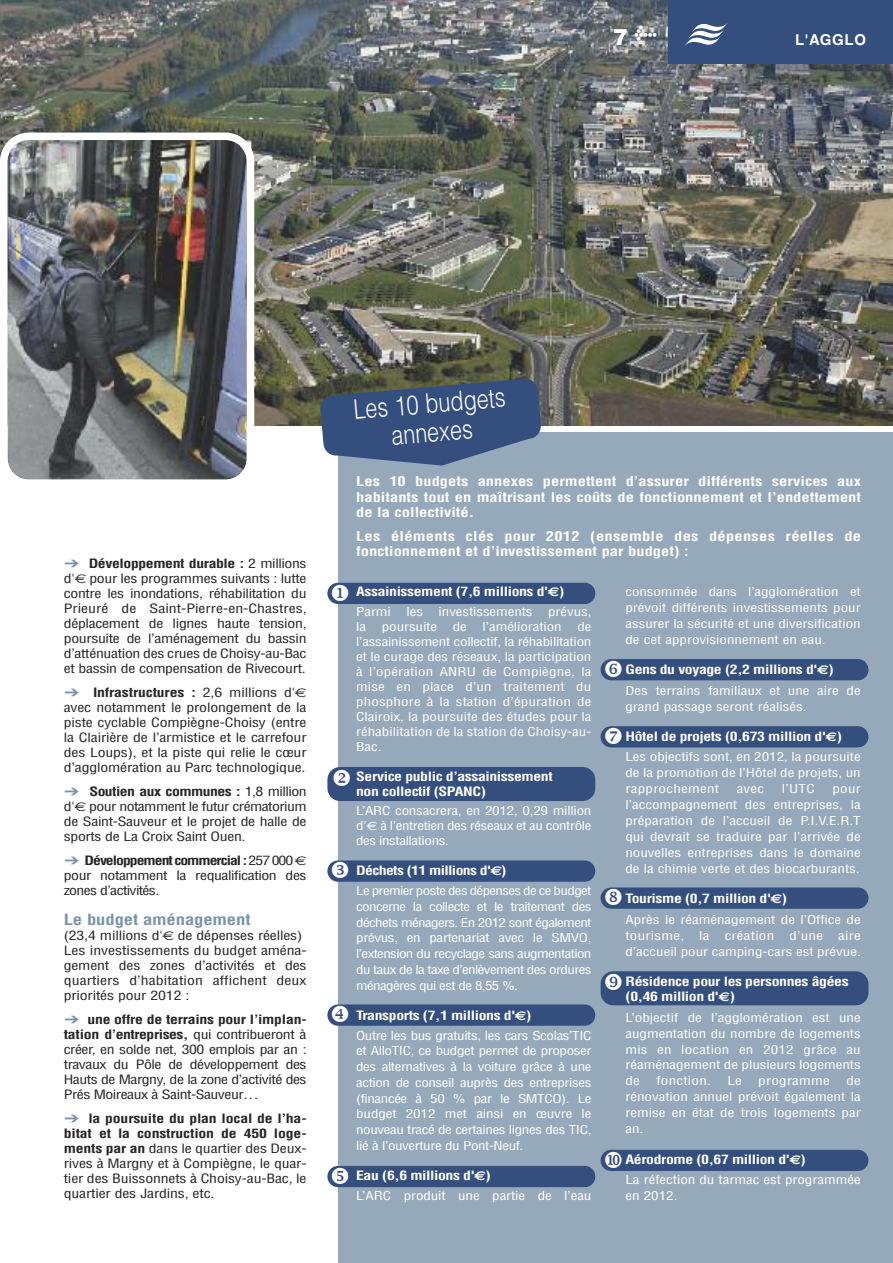
<style>
.page{position:relative;width:893px;height:1263px;background:#fff}
.page>*{position:absolute;margin:0;border:0;box-sizing:border-box;transform-origin:0 0}
.t1{font:300 27px/28.5px "Helvetica";color:#fff;text-align:center;scale:.8 1}
.t2{font:900 22.5px "Helvetica";color:#fff}
.t3{font:700 condensed 15px "Helvetica";letter-spacing:-.01em;color:#7c94ab;scale:1.25 1}
.t4{font:700 15px "Helvetica";letter-spacing:.045em;color:#fff}
.t5{font:700 condensed 13.2px/15.8px "Helvetica";color:#fff;text-align:justify;scale:1.25 1}
.t6{font:condensed 12.6px/15px "Helvetica";letter-spacing:-.01em;color:#272627;text-align:justify;scale:1.25 1}
.t7{font:700 condensed 12.6px/15px "Helvetica";letter-spacing:-.025em;color:#fff;scale:1.25 1}
.t8{font:condensed 12px/15.9px "Helvetica";color:#fff;text-align:justify;scale:1.25 1}
.t9{font:condensed 12px "Helvetica";letter-spacing:.02em;color:#fff;scale:1.25 1}
.s1{font-family:"MS Gothic";font-stretch:normal;color:#7c94ab}
.s2{font-weight:700}
.s3{font-family:"Euro Sans";font-stretch:normal}
</style>
<div class="page">
<img style="left:1px;top:0;width:892px;height:425px">
<img style="left:0;top:0;width:1px;height:133px">
<div style="left:668px;top:0;width:225px;height:64px;background:#344e7d"></div>
<svg style="left:685px;top:23px;width:42px;height:23px"></svg>
<div style="left:339px;top:432px;width:554px;height:831px;background:#96a9bb"></div>
<div style="left:327px;top:583px;width:268px;height:21px;background:#344e7d;border-radius:11px"></div>
<div style="left:327px;top:767px;width:268px;height:34px;background:#344e7d;border-radius:13px"></div>
<div style="left:327px;top:860px;width:268px;height:22px;background:#344e7d;border-radius:11px"></div>
<div style="left:601px;top:659px;width:267px;height:21px;background:#344e7d;border-radius:11px"></div>
<div style="left:601px;top:726px;width:267px;height:21px;background:#344e7d;border-radius:11px"></div>
<div style="left:601px;top:887px;width:267px;height:22px;background:#344e7d;border-radius:11px"></div>
<div style="left:601px;top:971px;width:267px;height:34px;background:#344e7d;border-radius:13px"></div>
<div style="left:601px;top:1150px;width:267px;height:21px;background:#344e7d;border-radius:11px"></div>
<div style="left:327px;top:1004px;width:268px;height:22px;background:#344e7d;border-radius:11px"></div>
<div style="left:327px;top:1166px;width:268px;height:21px;background:#344e7d;border-radius:11px"></div>
<svg style="left:320px;top:378px;width:221px;height:88px;background:#455b7e"></svg>
<img style="left:0;top:133px;width:254px;height:347px">
<h2 class="t2" style="left:613px;top:24px;width:46px">7 <sup>&lt;</sup></h2>
<p class="t4" style="left:795px;top:34px;width:72px">L'AGGLO</p>
<p class="t6" style="left:64px;top:557px;width:196px"><span class="s1">➔</span> <span class="s2">Développement durable :</span> 2 millions d'<span class="s3">€</span> pour les programmes suivants : lutte contre les inondations, réhabilitation du Prieuré de Saint-Pierre-en-Chastres, déplacement de lignes haute tension, poursuite de l’aménagement du bassin d’atténuation des crues de Choisy-au-Bac et bassin de compensation de Rivecourt.</p>
<p class="t6" style="left:64px;top:686px;width:196px"><span class="s1">➔</span> <span class="s2">Infrastructures :</span> 2,6 millions d'<span class="s3">€ </span>avec notamment le prolongement de la piste cyclable Compiègne-Choisy (entre la Clairière de l’armistice et le carrefour des Loups), et la piste qui relie le cœur d’agglomération au Parc technologique.</p>
<p class="t6" style="left:64px;top:785px;width:196px"><span class="s1">➔</span> <span class="s2">Soutien aux communes :</span> 1,8 million d'<span class="s3">€</span> pour notamment le futur crématorium de Saint-Sauveur et le projet de halle de sports de La Croix Saint Ouen.</p>
<p class="t6" style="left:64px;top:854px;width:196px"><span class="s1">➔</span> <span class="s2">Développement commercial :</span> 257 000 <span class="s3">€ </span>pour notamment la requalification des zones d’activités.</p>
<p class="t3" style="left:64px;top:914px;width:151px">Le budget aménagement</p>
<p class="t6" style="left:64px;top:929px;width:196px;text-align:left">(23,4 millions d'<span class="s3">€</span> de dépenses réelles)<br>Les investissements du budget aména&shy;gement des zones d’activités et des quartiers d’habitation affichent deux priorités pour 2012 :</p>
<p class="t6" style="left:64px;top:1013px;width:196px"><span class="s1">➔</span> <span class="s2">une offre de terrains pour l’implan&shy;tation d’entreprises,</span> qui contribueront à créer, en solde net, 300 emplois par an : travaux du Pôle de développement des Hauts de Margny, de la zone d’activité des Prés Moireaux à Saint-Sauveur…</p>
<p class="t6" style="left:64px;top:1112px;width:196px"><span class="s1">➔</span> <span class="s2">la poursuite du plan local de l’ha&shy;bitat et la construction de 450 loge&shy;ments par an</span> dans le quartier des Deux&shy;rives à Margny et à Compiègne, le quar&shy;tier des Buissonnets à Choisy-au-Bac, le quartier des Jardins, etc.</p>
<h1 class="t1" style="left:352px;top:396px;width:192px;rotate:-5deg">Les 10 budgets annexes</h1>
<p class="t5" style="left:356px;top:474px;width:405px">Les 10 budgets annexes permettent d’assurer différents services aux habitants tout en maîtrisant les coûts de fonctionnement et l’endettement de la collectivité.</p>
<p class="t5" style="left:356px;top:529px;width:405px">Les éléments clés pour 2012 (ensemble des dépenses réelles de fonctionnement et d’investissement par budget) :</p>
<p class="t7" style="left:356px;top:585px;width:168px">Assainissement (7,6 millions d'<span class="s3">€</span>)</p>
<p class="t8" style="left:356px;top:604px;width:29px">Parmi</p>
<p class="t8" style="left:406px;top:604px;width:15px">les</p>
<p class="t8" style="left:439px;top:604px;width:77px">investissements</p>
<p class="t8" style="left:548px;top:604px;width:36px">prévus,</p>
<p class="t8" style="left:356px;top:619px;width:9px">la</p>
<p class="t8" style="left:382px;top:619px;width:46px">poursuite</p>
<p class="t8" style="left:453px;top:619px;width:13px">de</p>
<p class="t8" style="left:483px;top:619px;width:65px">l’amélioration</p>
<p class="t8" style="left:356px;top:620px;width:190px;line-height:15px;text-indent:221px">de l’assainissement collectif, la réhabilitation et le curage des réseaux, la participation à l’opération ANRU de Compiègne, la mise en place d’un traitement du phosphore à la station d’épuration de Clairoix, la poursuite des études pour la réhabilitation de la station de Choisy-au-Bac.</p>
<p class="t7" style="left:356px;top:770px;width:159px">Service public d’assainissement non collectif (SPANC)</p>
<p class="t8" style="left:356px;top:804px;width:190px;line-height:15px">L’ARC consacrera, en 2012, 0,29 million d'<span class="s3">€</span> à l’entretien des réseaux et au contrôle des installations.</p>
<p class="t7" style="left:356px;top:864px;width:122px">Déchets (11 millions d'<span class="s3">€</span>)</p>
<p class="t8" style="left:356px;top:884px;width:190px">Le premier poste des dépenses de ce budget concerne la collecte et le traitement des déchets ménagers. En 2012 sont également prévus, en partenariat avec le SMVO, l’extension du recyclage sans augmentation du taux de la taxe d’enlèvement des ordures ménagères qui est de 8,55 %.</p>
<p class="t7" style="left:356px;top:1008px;width:142px">Transports (7,1 millions d'<span class="s3">€</span>)</p>
<p class="t8" style="left:356px;top:1028px;width:190px">Outre les bus gratuits, les cars Scolas’TIC et AlloTIC, ce budget permet de proposer des alternatives à la voiture grâce à une action de conseil auprès des entreprises (financée à 50 % par le SMTCO). Le budget 2012 met ainsi en œuvre le nouveau tracé de certaines lignes des TIC, lié à l’ouverture du Pont-Neuf.</p>
<p class="t7" style="left:356px;top:1169px;width:109px">Eau (6,6 millions d'<span class="s3">€</span>)</p>
<p class="t8" style="left:356px;top:1189px;width:190px">L’ARC produit une partie de l’eau</p>
<p class="t8" style="left:625px;top:585px;width:190px">consommée dans l’agglomération et prévoit différents investissements pour assurer la sécurité et une diversification de cet approvisionnement en eau.</p>
<p class="t7" style="left:625px;top:663px;width:168px">Gens du voyage (2,2 millions d'<span class="s3">€</span>)</p>
<p class="t8" style="left:625px;top:683px;width:190px">Des terrains familiaux et une aire de grand passage seront réalisés.</p>
<p class="t7" style="left:625px;top:730px;width:175px">Hôtel de projets (0,673 million d'<span class="s3">€</span>)</p>
<p class="t8" style="left:625px;top:750px;width:190px">Les objectifs sont, en 2012, la poursuite de la promotion de l’Hôtel de projets, un rapprochement</p>
<p class="t8" style="left:737px;top:782px;width:24px">avec</p>
<p class="t8" style="left:782px;top:782px;width:28px">l’UTC</p>
<p class="t8" style="left:625px;top:782px;width:190px;text-indent:207px">pour l’accompagnement des entreprises, la préparation de l’accueil de P.I.V.E.R.T qui devrait se traduire par l’arrivée de nouvelles entreprises dans le domaine de la chimie verte et des biocarburants.</p>
<p class="t7" style="left:625px;top:892px;width:131px">Tourisme (0,7 million d'<span class="s3">€</span>)</p>
<p class="t8" style="left:625px;top:912px;width:190px">Après le réaménagement de l’Office de tourisme,</p>
<p class="t8" style="left:699px;top:928px;width:10px">la</p>
<p class="t9" style="left:725px;top:931px;width:41px">création</p>
<p class="t8" style="left:789px;top:928px;width:28px">d’une</p>
<p class="t8" style="left:625px;top:928px;width:190px;text-align:right">aire<br>d’accueil pour camping-cars est prévue.</p>
<p class="t7" style="left:625px;top:975px;width:180px">Résidence pour les personnes âgées (0,46 million d'<span class="s3">€</span>)</p>
<p class="t8" style="left:625px;top:1010px;width:190px">L’objectif de l’agglomération est une augmentation du nombre de logements mis en location en 2012 grâce au réaménagement de plusieurs logements de</p>
<p class="t9" style="left:656px;top:1076px;width:45px">fonction.</p>
<p class="t8" style="left:727px;top:1074px;width:13px">Le</p>
<p class="t9" style="left:758px;top:1076px;width:59px">programme</p>
<p class="t8" style="left:625px;top:1074px;width:190px;text-indent:221px">de rénovation annuel prévoit également la remise en état de trois logements par an.</p>
<p class="t7" style="left:625px;top:1153px;width:146px">Aérodrome (0,67 million d'<span class="s3">€</span>)</p>
<p class="t8" style="left:625px;top:1173px;width:190px">La réfection du tarmac est programmée en 2012.</p>
</div>
